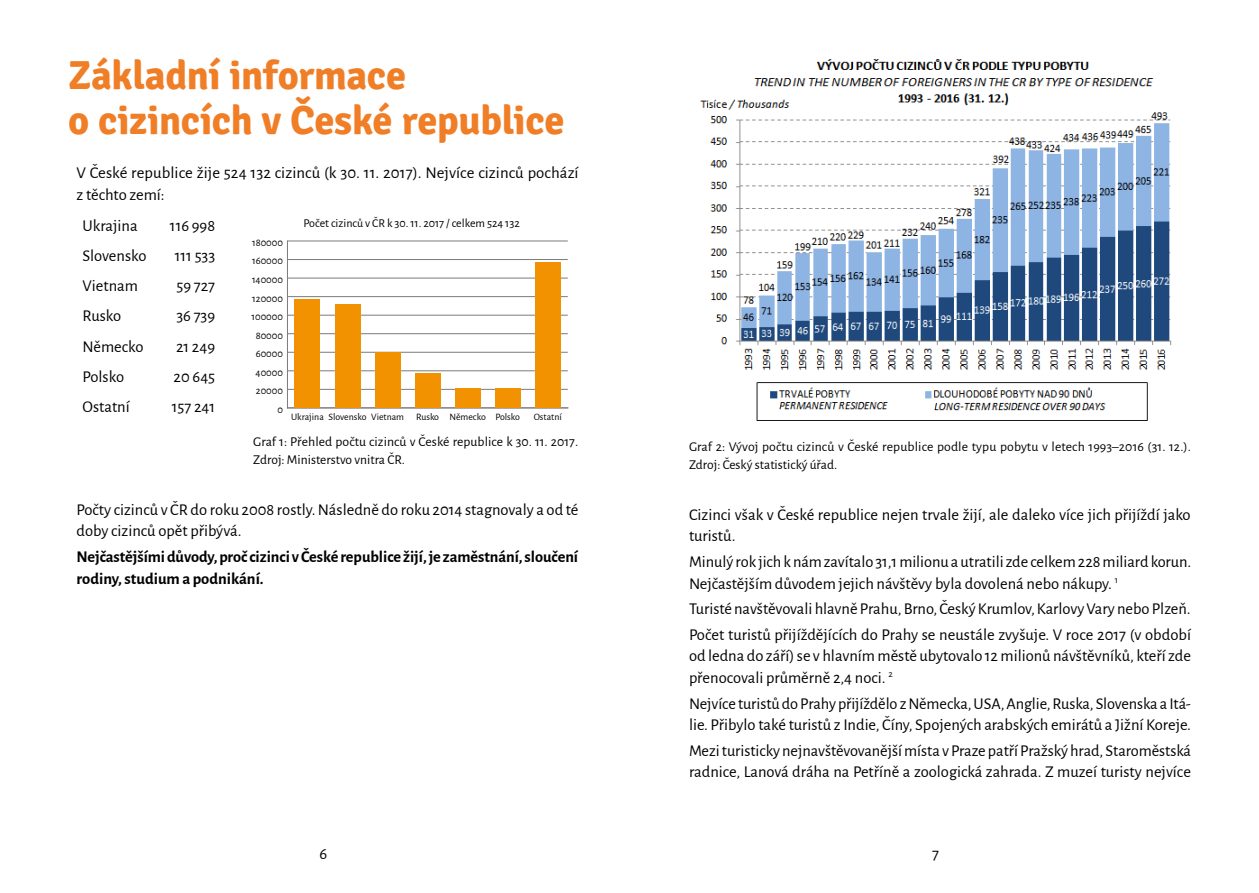
<style>
.page{position:relative;width:1259px;height:893px;background:#fff}
.page>*{position:absolute;margin:0;border:0;box-sizing:border-box;transform-origin:0 0}
.t1{font:700 40.5px/44.5px "Signika";letter-spacing:-.01em;color:#f07e26}
.t2{font:16.5px/21.5px "Alegreya Sans";color:#000}
.t3{font:700 16.5px/21.5px "Alegreya Sans";letter-spacing:-.005em;color:#000}
.t4{font:13.5px/17.5px "Alegreya Sans";letter-spacing:.005em;color:#000}
.t5{font:12px "Alegreya Sans";color:#000}
.t6{font:10.65px "Alegreya Sans";color:#000}
.t7{font:9.75px "Alegreya Sans";color:#000}
</style>
<div class="page">
<img style="left:700px;top:59px;width:472px;height:362px">
<hr style="left:287px;top:407px;width:281px;height:1px;background:#7c7b7b">
<hr style="left:287px;top:241px;width:1px;height:167px;background:#7c7b7b">
<hr style="left:287px;top:408px;width:281px;height:1px;background:#7c7b7b">
<hr style="left:287px;top:389px;width:281px;height:1px;background:#7c7b7b">
<hr style="left:287px;top:371px;width:281px;height:1px;background:#7c7b7b">
<hr style="left:287px;top:352px;width:281px;height:1px;background:#7c7b7b">
<hr style="left:287px;top:333px;width:281px;height:1px;background:#7c7b7b">
<hr style="left:287px;top:315px;width:281px;height:1px;background:#7c7b7b">
<hr style="left:287px;top:296px;width:281px;height:1px;background:#7c7b7b">
<hr style="left:287px;top:278px;width:281px;height:1px;background:#7c7b7b">
<hr style="left:287px;top:259px;width:281px;height:1px;background:#7c7b7b">
<hr style="left:287px;top:241px;width:281px;height:1px;background:#7c7b7b">
<div style="left:295px;top:299px;width:25px;height:109px;background:#f39200"></div>
<div style="left:335px;top:304px;width:25px;height:104px;background:#f39200"></div>
<div style="left:375px;top:352px;width:25px;height:56px;background:#f39200"></div>
<div style="left:415px;top:374px;width:25px;height:34px;background:#f39200"></div>
<div style="left:455px;top:388px;width:25px;height:20px;background:#f39200"></div>
<div style="left:495px;top:389px;width:25px;height:19px;background:#f39200"></div>
<div style="left:535px;top:262px;width:25px;height:146px;background:#f39200"></div>
<h1 class="t1" style="left:68px;top:54px;width:498px">Základní informace<br>o cizincích v České republice</h1>
<p class="t2" style="left:77px;top:162px;width:503px">V České republice žije 524 132 cizinců (k 30. 11. 2017). Nejvíce cizinců pochází z těchto zemí:</p>
<p class="t2" style="left:83px;top:214px;width:57px">Ukrajina</p>
<p class="t2" style="left:170px;top:214px;width:47px">116 998</p>
<p class="t2" style="left:83px;top:244px;width:65px">Slovensko</p>
<p class="t2" style="left:175px;top:244px;width:42px">111 533</p>
<p class="t2" style="left:83px;top:274px;width:57px">Vietnam</p>
<p class="t2" style="left:176px;top:274px;width:40px">59 727</p>
<p class="t2" style="left:83px;top:305px;width:40px">Rusko</p>
<p class="t2" style="left:176px;top:305px;width:40px">36 739</p>
<p class="t2" style="left:83px;top:335px;width:63px">Německo</p>
<p class="t2" style="left:176px;top:335px;width:41px">21 249</p>
<p class="t2" style="left:83px;top:365px;width:43px">Polsko</p>
<p class="t2" style="left:174px;top:365px;width:43px">20 645</p>
<p class="t2" style="left:83px;top:395px;width:49px">Ostatní</p>
<p class="t2" style="left:172px;top:395px;width:45px">157 241</p>
<p class="t6" style="left:277px;top:402px;width:7px">0</p>
<p class="t5" style="left:303px;top:215px;width:218px">Počet cizinců v ČR k 30. 11. 2017 / celkem 524 132</p>
<p class="t6" style="left:252px;top:235px;width:32px">180000</p>
<p class="t6" style="left:252px;top:254px;width:32px">160000</p>
<p class="t6" style="left:252px;top:272px;width:33px">140000</p>
<p class="t6" style="left:252px;top:291px;width:32px">120000</p>
<p class="t6" style="left:251px;top:309px;width:33px">100000</p>
<p class="t6" style="left:256px;top:328px;width:29px">80000</p>
<p class="t6" style="left:256px;top:346px;width:29px">60000</p>
<p class="t6" style="left:256px;top:365px;width:29px">40000</p>
<p class="t6" style="left:256px;top:383px;width:29px">20000</p>
<p class="t7" style="left:291px;top:410px;width:230px">Ukrajina Slovensko Vietnam Rusko Německo Polsko</p>
<p class="t7" style="left:534px;top:410px;width:30px">Ostatní</p>
<p class="t4" style="left:253px;top:432px;width:326px">Graf 1: Přehled počtu cizinců v České republice k 30. 11. 2017.<br>Zdroj: Ministerstvo vnitra ČR.</p>
<p class="t2" style="left:77px;top:498px;width:503px">Počty cizinců v ČR do roku 2008 rostly. Následně do roku 2014 stagnovaly a od té doby cizinců opět přibývá.</p>
<p class="t3" style="left:77px;top:545px;width:503px">Nejčastějšími důvody, proč cizinci v České republice žijí, je zaměstnání, sloučení rodiny, studium a podnikání.</p>
<p class="t4" style="left:689px;top:437px;width:503px">Graf 2: Vývoj počtu cizinců v České republice podle typu pobytu v letech 1993–2016 (31. 12.).<br>Zdroj: Český statistický úřad.</p>
<p class="t2" style="left:689px;top:503px;width:503px">Cizinci však v České republice nejen trvale žijí, ale daleko více jich přijíždí jako turistů.</p>
<p class="t2" style="left:689px;top:550px;width:503px">Minulý rok jich k nám zavítalo 31,1 milionu a utratili zde celkem 228 miliard korun.<br>Nejčastějším důvodem jejich návštěvy byla dovolená nebo nákupy. <sup>1</sup></p>
<p class="t2" style="left:689px;top:595px;width:503px;line-height:25.7px">Turisté navštěvovali hlavně Prahu, Brno, Český Krumlov, Karlovy Vary nebo Plzeň.<br>Počet turistů přijíždějících do Prahy se neustále zvyšuje. V roce 2017 (v období</p>
<p class="t2" style="left:689px;top:644px;width:503px">od ledna do září) se v hlavním městě ubytovalo 12 milionů návštěvníků, kteří zde přenocovali průměrně 2,4 noci. <sup>2</sup></p>
<p class="t2" style="left:689px;top:692px;width:503px">Nejvíce turistů do Prahy přijíždělo z Německa, USA, Anglie, Ruska, Slovenska a Itá&shy;lie. Přibylo také turistů z Indie, Číny, Spojených arabských emirátů a Jižní Koreje.</p>
<p class="t2" style="left:689px;top:739px;width:503px">Mezi turisticky nejnavštěvovanější místa v Praze patří Pražský hrad, Staroměstská radnice, Lanová dráha na Petříně a zoologická zahrada. Z muzeí turisty nejvíce</p>
<p class="t2" style="left:319px;top:842px;width:9px">6</p>
<p class="t2" style="left:932px;top:842px;width:8px">7</p>
</div>
